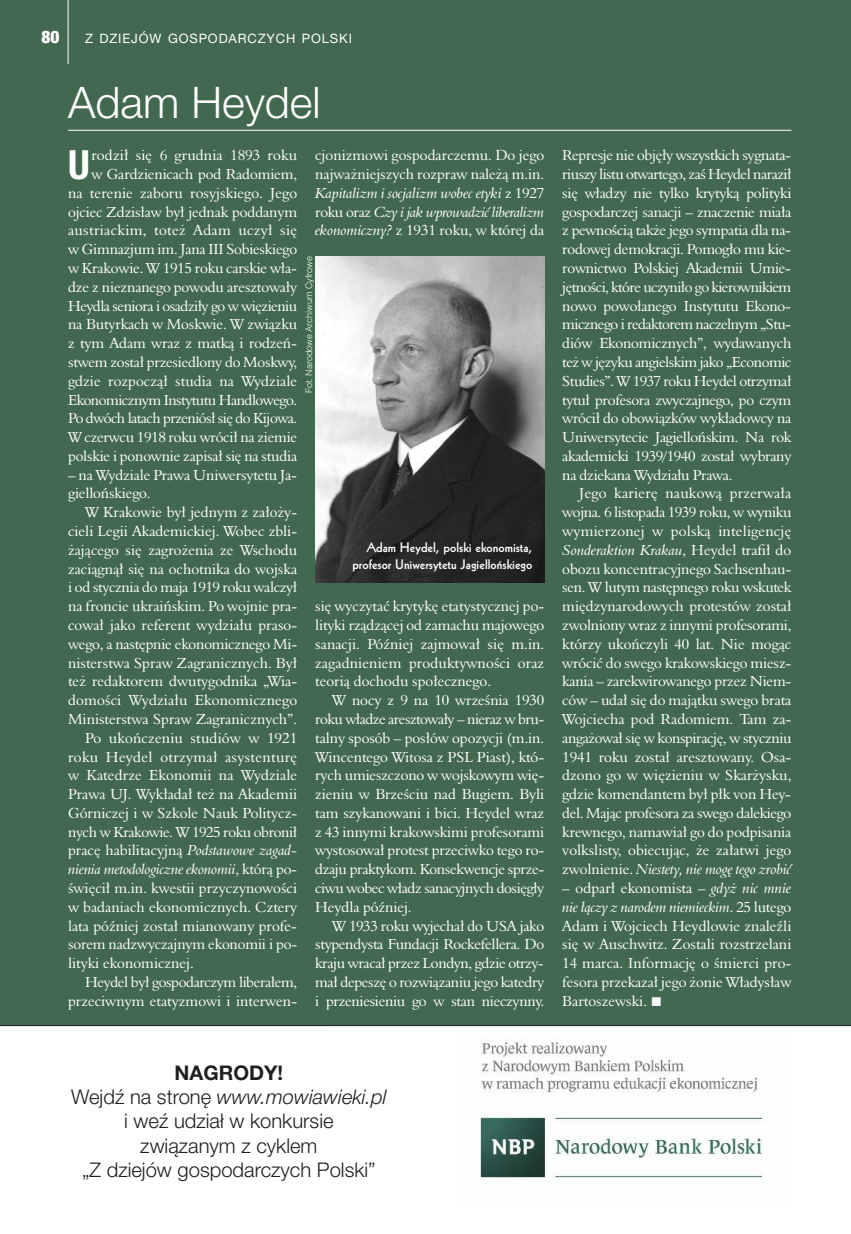
<style>
.page{position:relative;width:851px;height:1234px;background:#fff}
.page>*{position:absolute;margin:0;border:0;box-sizing:border-box;transform-origin:0 0}
.t1{font:300 43.5px "Helvetica Neue LT Com";color:#fff}
.t2{font:700 condensed 40.2px "Helvetica Neue LT Com";color:#fff}
.t3{font:300 20.25px/24.3px "Helvetica Neue LT Com";color:#1f1f1e;text-align:center}
.t4{font:900 condensed 17.25px "Helvetica Neue LT Com";color:#fff}
.t5{font:15px/18.8px "Aldine 401 EU";color:#fff;text-align:justify}
.t6{font:15px "Aldine 401 EU";letter-spacing:-.025em;color:#fff}
.t7{font:italic 15px "Aldine 401 EU";letter-spacing:-.01em;color:#fff}
.t8{font:15px "Aldine 401 EU";letter-spacing:-.03em;color:#fff}
.t9{font:15px "Aldine 401 EU";letter-spacing:.02em;color:#fff}
.t10{font:700 13.5px/16.2px "Geometric 231 EU";color:#fff;text-align:right}
.t11{font:12.9px "Helvetica Neue LT Com";letter-spacing:.065em;color:#fff}
.t12{font:300 9px "Helvetica";color:#fff}
.s1{font-style:italic}
.s2{font-style:normal}
.s3{font-weight:700}
</style>
<div class="page">
<div style="left:0;top:0;width:850px;height:1025px;background:#42694f"></div>
<img style="left:480px;top:1041px;width:283px;height:138px">
<hr style="left:68px;top:130px;width:723px;height:1px;background:#fff">
<img style="left:315px;top:256px;width:229px;height:326px">
<hr style="left:68px;top:0;width:1px;height:64px;background:#fff">
<hr style="left:0;top:1025px;width:850px;height:1px;background:#1f1f1e">
<p class="t4" style="left:42px;top:27px;width:19px">80</p>
<p class="t11" style="left:85px;top:30px;width:268px">Z DZIEJÓW GOSPODARCZYCH POLSKI</p>
<h1 class="t1" style="left:68px;top:76px;width:254px">Adam Heydel</h1>
<p class="t5" style="left:68px;top:146px;width:230px;text-align:right">rodził się 6 grudnia 1893 roku<br>w Gardzienicach pod Radomiem,<br>na terenie zaboru rosyjskiego. Jego ojciec Zdzisław był jednak poddanym austriackim, toteż Adam uczył się w Gimnazjum im. Jana III Sobieskiego w Krakowie. W 1915 roku carskie wła&shy;dze z nieznanego powodu aresztowały Heydla seniora i osadziły go w więzieniu na Butyrkach w Moskwie. W związku z tym Adam wraz z matką i rodzeń&shy;stwem został przesiedlony do Moskwy, gdzie rozpoczął studia na Wydziale Ekonomicznym Instytutu Handlowego.<br>Po dwóch latach przeniósł się do Kĳowa.<br>W czerwcu 1918 roku wrócił na ziemie polskie i ponownie zapisał się na studia</p>
<p class="t5" style="left:68px;top:465px;width:230px">– na Wydziale Prawa Uniwersytetu Ja&shy;giellońskiego.</p>
<p class="t5" style="left:85px;top:503px;width:213px">W Krakowie był jednym z założy-</p>
<p class="t5" style="left:68px;top:521px;width:230px">cieli Legii Akademickiej. Wobec zbli-</p>
<p class="t5" style="left:68px;top:540px;width:230px">żającego się zagrożenia ze Wschodu</p>
<p class="t5" style="left:68px;top:559px;width:230px">zaciągnął się na ochotnika do wojska</p>
<p class="t6" style="left:68px;top:578px;width:230px">i od stycznia do maja 1919 roku walczył</p>
<p class="t5" style="left:68px;top:596px;width:230px">na froncie ukraińskim. Po wojnie pra-</p>
<p class="t5" style="left:68px;top:615px;width:230px">cował jako referent wydziału praso-</p>
<p class="t5" style="left:68px;top:634px;width:230px">wego, a następnie ekonomicznego Mi-</p>
<p class="t5" style="left:68px;top:653px;width:230px">nisterstwa Spraw Zagranicznych. Był</p>
<p class="t5" style="left:68px;top:671px;width:230px">też redaktorem dwutygodnika „Wia-</p>
<p class="t5" style="left:68px;top:690px;width:230px">domości Wydziału Ekonomicznego</p>
<p class="t5" style="left:68px;top:709px;width:230px">Ministerstwa Spraw Zagranicznych”.</p>
<p class="t5" style="left:85px;top:728px;width:213px">Po ukończeniu studiów w 1921</p>
<p class="t9" style="left:68px;top:747px;width:230px">roku Heydel otrzymał asystenturę</p>
<p class="t5" style="left:68px;top:765px;width:230px">w Katedrze Ekonomii na Wydziale</p>
<p class="t5" style="left:68px;top:784px;width:230px">Prawa UJ. Wykładał też na Akademii</p>
<p class="t5" style="left:68px;top:803px;width:230px">Górniczej i w Szkole Nauk Politycz-</p>
<p class="t8" style="left:68px;top:822px;width:230px">nych w Krakowie. W 1925 roku obronił</p>
<p class="t5" style="left:68px;top:840px;width:230px">pracę habilitacyjną <span class="s1">Podstawowe zagad-</span></p>
<p class="t7" style="left:68px;top:859px;width:230px">nienia metodologiczne ekonomii<span class="s2">, którą po-</span></p>
<p class="t5" style="left:68px;top:878px;width:230px">święcił m.in. kwestii przyczynowości</p>
<p class="t5" style="left:68px;top:897px;width:230px">w badaniach ekonomicznych. Cztery</p>
<p class="t5" style="left:68px;top:916px;width:230px">lata później został mianowany profe-</p>
<p class="t5" style="left:68px;top:934px;width:230px">sorem nadzwyczajnym ekonomii i po-</p>
<p class="t5" style="left:68px;top:953px;width:127px">lityki ekonomicznej.</p>
<p class="t6" style="left:85px;top:972px;width:213px">Heydel był gospodarczym liberałem,</p>
<p class="t5" style="left:68px;top:991px;width:230px">przeciwnym etatyzmowi i interwen-</p>
<h2 class="t2" style="left:68px;top:141px;width:23px">U</h2>
<p class="t5" style="left:315px;top:146px;width:230px">cjonizmowi gospodarczemu. Do jego najważniejszych rozpraw należą m.in.<br><span class="s1">Kapitalizm i socjalizm wobec etyki</span> z 1927 roku oraz <span class="s1">Czy i jak wprowadzić liberalizm ekonomiczny?</span> z 1931 roku, w której da</p>
<p class="t12" style="left:301px;top:393px;width:139px;rotate:-90deg">Fot. Narodowe Archiwum Cyfrowe</p>
<p class="t10" style="left:352px;top:539px;width:181px">Adam Heydel, polski ekonomista, profesor Uniwersytetu Jagiellońskiego</p>
<p class="t5" style="left:315px;top:596px;width:230px">się wyczytać krytykę etatystycznej po&shy;lityki rządzącej od zamachu majowego sanacji. Później zajmował się m.in. zagadnieniem produktywności oraz teorią dochodu społecznego.</p>
<p class="t5" style="left:315px;top:690px;width:230px;text-indent:17px">W nocy z 9 na 10 września 1930 roku władze aresztowały – nieraz w bru&shy;talny sposób – posłów opozycji (m.in.<br>Wincentego Witosa z PSL Piast), któ&shy;rych umieszczono w wojskowym wię&shy;zieniu w Brześciu nad Bugiem. Byli tam szykanowani i bici. Heydel wraz z 43 innymi krakowskimi profesorami wystosował protest przeciwko tego ro&shy;dzaju praktykom. Konsekwencje sprze&shy;ciwu wobec władz sanacyjnych dosięgły Heydla później.</p>
<p class="t5" style="left:315px;top:916px;width:230px;text-indent:17px">W 1933 roku wyjechał do USA jako stypendysta Fundacji Rockefellera. Do kraju wracał przez Londyn, gdzie otrzy&shy;mał depeszę o rozwiązaniu jego katedry i przeniesieniu go w stan nieczynny.</p>
<p class="t5" style="left:562px;top:146px;width:230px">Represje nie objęły wszystkich sygnata&shy;riuszy listu otwartego, zaś Heydel naraził się władzy nie tylko krytyką polityki gospodarczej sanacji – znaczenie miała z pewnością także jego sympatia dla na&shy;rodowej demokracji. Pomogło mu kie&shy;rownictwo Polskiej Akademii Umie&shy;jętności, które uczyniło go kierownikiem nowo powołanego Instytutu Ekono&shy;micznego i redaktorem naczelnym „Stu&shy;diów Ekonomicznych”, wydawanych też w języku angielskim jako „Economic Studies”. W 1937 roku Heydel otrzymał tytuł profesora zwyczajnego, po czym wrócił do obowiązków wykładowcy na Uniwersytecie Jagiellońskim. Na rok akademicki 1939/1940 został wybrany na dziekana Wydziału Prawa.</p>
<p class="t5" style="left:562px;top:484px;width:230px;text-indent:17px">Jego karierę naukową przerwała wojna. 6 listopada 1939 roku, w wyniku wymierzonej w polską inteligencję <span class="s1">Sonderaktion Krakau</span>, Heydel trafił do obozu koncentracyjnego Sachsenhau&shy;sen. W lutym następnego roku wskutek międzynarodowych protestów został zwolniony wraz z innymi profesorami, którzy ukończyli 40 lat. Nie mogąc wrócić do swego krakowskiego miesz&shy;kania – zarekwirowanego przez Niem&shy;ców – udał się do majątku swego brata Wojciecha pod Radomiem. Tam za&shy;angażował się w konspirację, w styczniu 1941 roku został aresztowany. Osa&shy;dzono go w więzieniu w Skarżysku, gdzie komendantem był płk von Hey&shy;del. Mając profesora za swego dalekiego krewnego, namawiał go do podpisania volkslisty, obiecując, że załatwi jego zwolnienie. <span class="s1">Niestety, nie mogę tego zrobić</span></p>
<p class="t5" style="left:562px;top:878px;width:230px">– odparł ekonomista – <span class="s1">gdyż nic mnie nie łączy z narodem niemieckim</span>. 25 lutego Adam i Wojciech Heydlowie znaleźli się w Auschwitz. Zostali rozstrzelani 14 marca. Informację o śmierci pro&shy;fesora przekazał jego żonie Władysław Bartoszewski. ■</p>
<h3 class="t3" style="left:71px;top:1059px;width:317px"><span class="s3">NAGRODY!<br></span>Wejdź na stronę <span class="s1">www.mowiawieki.pl </span>i weź udział w konkursie<br>związanym z cyklem<br>„Z dziejów gospodarczych Polski”</h3>
</div>
